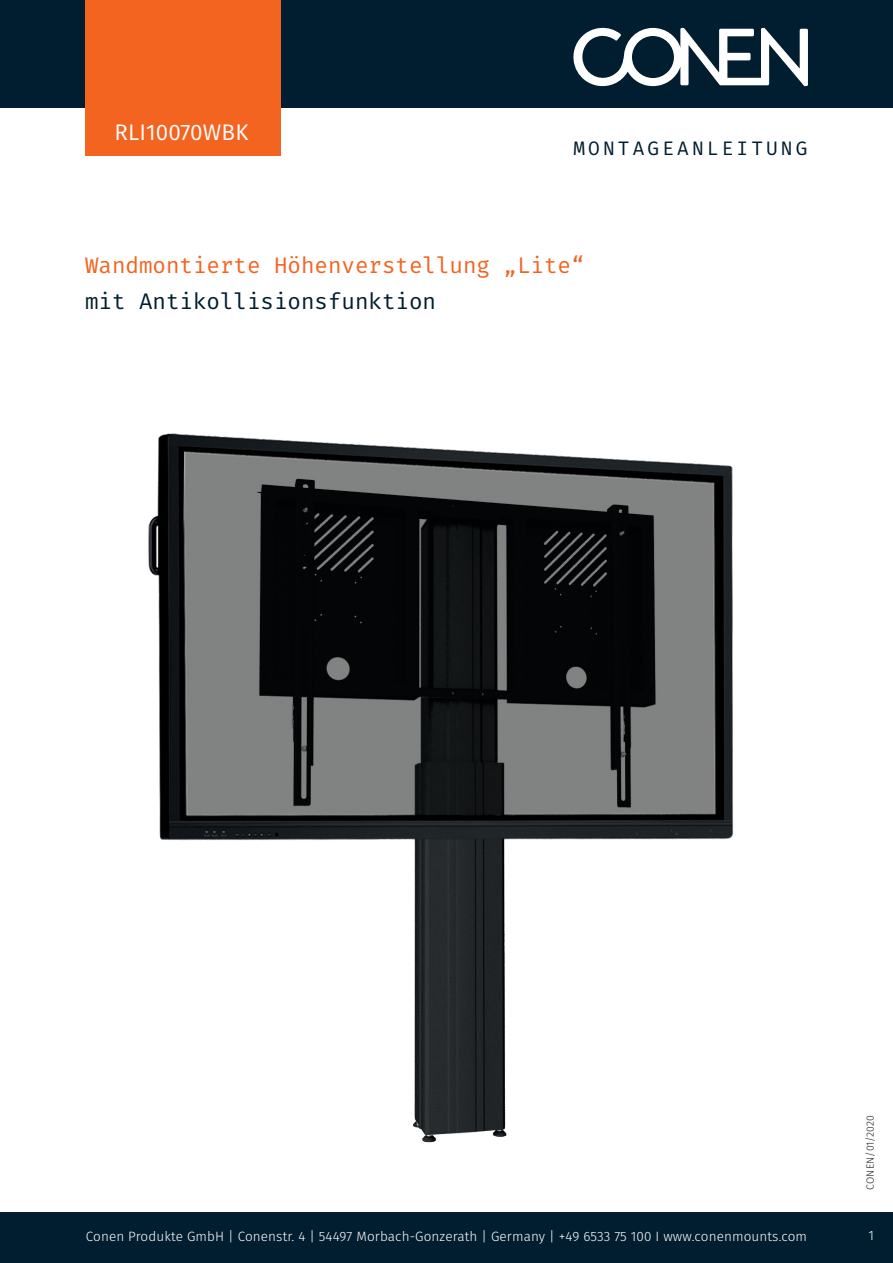
<style>
.page{position:relative;width:893px;height:1263px;background:#fff}
.page>*{position:absolute;margin:0;border:0;box-sizing:border-box;transform-origin:0 0}
.t1{font:22.5px "Fira Mono";color:#f36421}
.t2{font:22.5px "Fira Mono";color:#001e2f}
.t3{font:22.5px "Fira Sans";letter-spacing:.005em;color:#fff}
.t4{font:19.5px "Fira Mono";letter-spacing:.16em;color:#001e2f}
.t5{font:300 13.5px "Fira Sans";letter-spacing:.01em;color:#fff}
.t6{font:300 10.5px "Fira Sans";color:#231f20}
</style>
<div class="page">
<div style="left:0;top:0;width:893px;height:107px;background:#001e2f"></div>
<div style="left:85px;top:0;width:196px;height:155px;background:#f36421"></div>
<div style="left:0;top:1213px;width:893px;height:50px;background:#001e2f"></div>
<img style="left:148px;top:433px;width:585px;height:710px">
<svg style="left:573px;top:28px;width:235px;height:58px"></svg>
<h1 class="t3" style="left:114px;top:115px;width:135px">RLI10070WBK</h1>
<h2 class="t4" style="left:573px;top:135px;width:236px">MONTAGEANLEITUNG</h2>
<h1 class="t1" style="left:85px;top:249px;width:501px">Wandmontierte Höhenverstellung „Lite“</h1>
<h1 class="t2" style="left:85px;top:285px;width:353px">mit Antikollisionsfunktion</h1>
<p class="t5" style="left:86px;top:1226px;width:723px">Conen Produkte GmbH | Conenstr. 4 | 54497 Morbach-Gonzerath | Germany | +49 6533 75 100 I www.conenmounts.com</p>
<p class="t6" style="left:863px;top:1189px;width:76px;rotate:-90deg">CONEN/01/2020</p>
<p class="t5" style="left:868px;top:1226px;width:7px">1</p>
</div>
